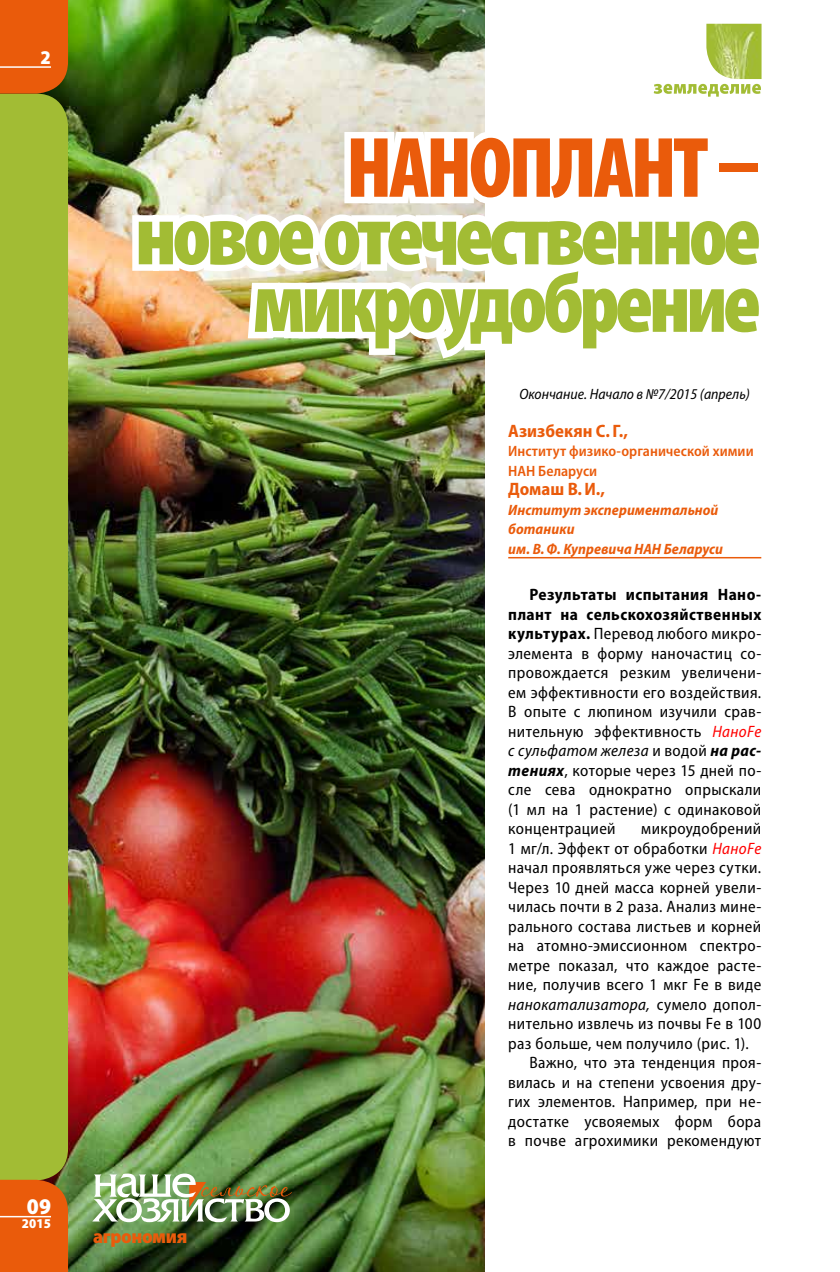
<style>
.page{position:relative;width:840px;height:1272px;background:#fff}
.page>*{position:absolute;margin:0;border:0;box-sizing:border-box;transform-origin:0 0}
.t1{font:900 condensed 86.4px/67.5px "Myriad Pro";letter-spacing:-.055em;color:#a2bc34;text-align:right}
.t2{font:900 condensed 86.4px "Myriad Pro";letter-spacing:-.04em;color:#ea5b0b}
.t3{font:900 semi-condensed 19.65px "Myriad Pro";letter-spacing:-.02em;color:#ea5b0b}
.t4{font:900 semi-condensed 19.5px "Myriad Pro";color:#ea5b0b}
.t5{font:900 semi-condensed 19.5px "Myriad Pro";color:#fff}
.t6{font:700 semi-condensed 18px "Myriad Pro";color:#ea5b0b}
.t7{font:semi-condensed 16.5px/19.5px "Myriad Pro";letter-spacing:.025em;color:#000;text-align:justify}
.t8{font:italic semi-condensed 16.5px "Myriad Pro";letter-spacing:.02em;color:#000}
.t9{font:italic 700 semi-condensed 15px/19.5px "Myriad Pro";letter-spacing:.005em;color:#ea5b0b}
.t10{font:600 semi-condensed 15px/19.5px "Myriad Pro";letter-spacing:.005em;color:#ea5b0b}
.t11{font:italic semi-condensed 15px "Myriad Pro";color:#000}
.t12{font:900 semi-condensed 13.5px "Myriad Pro";color:#fff}
.s1{font-size:22.5px;color:#fff}
.s2{font-weight:700}
.s3{font-style:italic;color:#f00}
.s4{font-style:italic}
.s5{font-weight:700;font-style:italic}
.s6{font-style:normal}
</style>
<div class="page">
<img style="left:68px;top:0;width:417px;height:1271px">
<img style="left:706px;top:24px;width:55px;height:55px">
<svg style="left:654px;top:84px;width:107px;height:13px"></svg>
<div style="left:0;top:94px;width:68px;height:1085px;background:#a2bc34"></div>
<hr style="left:508px;top:557px;width:253px;height:1px;background:#ea5b0b">
<img style="left:126px;top:125px;width:359px;height:241px">
<div style="left:0;top:0;width:68px;height:94px;background:#ea5b0b"></div>
<div style="left:0;top:1179px;width:68px;height:92px;background:#ea5b0b"></div>
<hr style="left:0;top:66px;width:51px;height:2px;background:#fff">
<hr style="left:0;top:1215px;width:51px;height:2px;background:#fff">
<img style="left:92px;top:1173px;width:200px;height:49px">
<p class="t5" style="left:41px;top:47px;width:12px">2</p>
<p class="t4" style="left:6px;top:1196px;width:47px">01<span class="s1">09</span></p>
<p class="t12" style="left:22px;top:1215px;width:31px">2015</p>
<h1 class="t2" style="left:346px;top:120px;width:416px">НАНОПЛАНТ –</h1>
<h1 class="t1" style="left:135px;top:203px;width:628px">новое отечественное микроудобрение</h1>
<p class="t3" style="left:93px;top:1225px;width:96px">агрономия</p>
<p class="t11" style="left:519px;top:386px;width:232px">Окончание. Начало в №7/2015 (апрель)</p>
<p class="t6" style="left:508px;top:421px;width:121px">Азизбекян С. Г.,</p>
<p class="t10" style="left:508px;top:442px;width:247px">Институт физико-органической химии<br>НАН Беларуси</p>
<p class="t6" style="left:508px;top:479px;width:98px">Домаш В.И.,</p>
<p class="t9" style="left:508px;top:500px;width:216px">Институт экспериментальной ботаники<br>им. В.Ф. Купревича НАН Беларуси</p>
<p class="t7" style="left:508px;top:585px;width:255px;text-indent:21px"><span class="s2">Результаты испытания Нано&shy;плант на сельскохозяйственных культурах.</span> Перевод любого микро&shy;элемента в форму наночастиц со&shy;провождается резким увеличени&shy;ем эффективности его воздействия.<br>В опыте с люпином изучили срав&shy;нительную эффективность <span class="s3">НаноFe </span><span class="s4">с сульфатом железа</span> и водой <span class="s5">на рас&shy;тениях</span>, которые через 15 дней по&shy;сле сева однократно опрыскали (1 мл на 1 растение) с одинаковой концентрацией</p>
<p class="t7" style="left:641px;top:819px;width:121px">микроудобрений</p>
<p class="t7" style="left:508px;top:838px;width:254px">1 мг/л. Эффект от обработки <span class="s3">НаноFe</span></p>
<p class="t7" style="left:508px;top:858px;width:254px">начал проявляться уже через сутки.</p>
<p class="t7" style="left:508px;top:877px;width:254px">Через 10 дней масса корней увели-</p>
<p class="t7" style="left:508px;top:897px;width:254px">чилась почти в 2 раза. Анализ мине-</p>
<p class="t7" style="left:508px;top:916px;width:254px">рального состава листьев и корней</p>
<p class="t7" style="left:508px;top:936px;width:254px">на атомно-эмиссионном спектро-</p>
<p class="t7" style="left:508px;top:955px;width:254px">метре показал, что каждое расте-</p>
<p class="t7" style="left:508px;top:975px;width:255px">ние, получив всего 1 мкг Fe в виде</p>
<p class="t8" style="left:508px;top:995px;width:254px">нанокатализатора, <span class="s6">сумело допол-</span></p>
<p class="t7" style="left:508px;top:1014px;width:254px">нительно извлечь из почвы Fe в 100</p>
<p class="t7" style="left:508px;top:1033px;width:242px">раз больше, чем получило (рис. 1).</p>
<p class="t7" style="left:529px;top:1053px;width:233px">Важно, что эта тенденция проя-</p>
<p class="t7" style="left:508px;top:1072px;width:254px">вилась и на степени усвоения дру-</p>
<p class="t7" style="left:508px;top:1092px;width:254px">гих элементов. Например, при не-</p>
<p class="t7" style="left:508px;top:1111px;width:254px">достатке усвояемых форм бора</p>
<p class="t7" style="left:508px;top:1131px;width:254px">в почве агрохимики рекомендуют</p>
</div>
